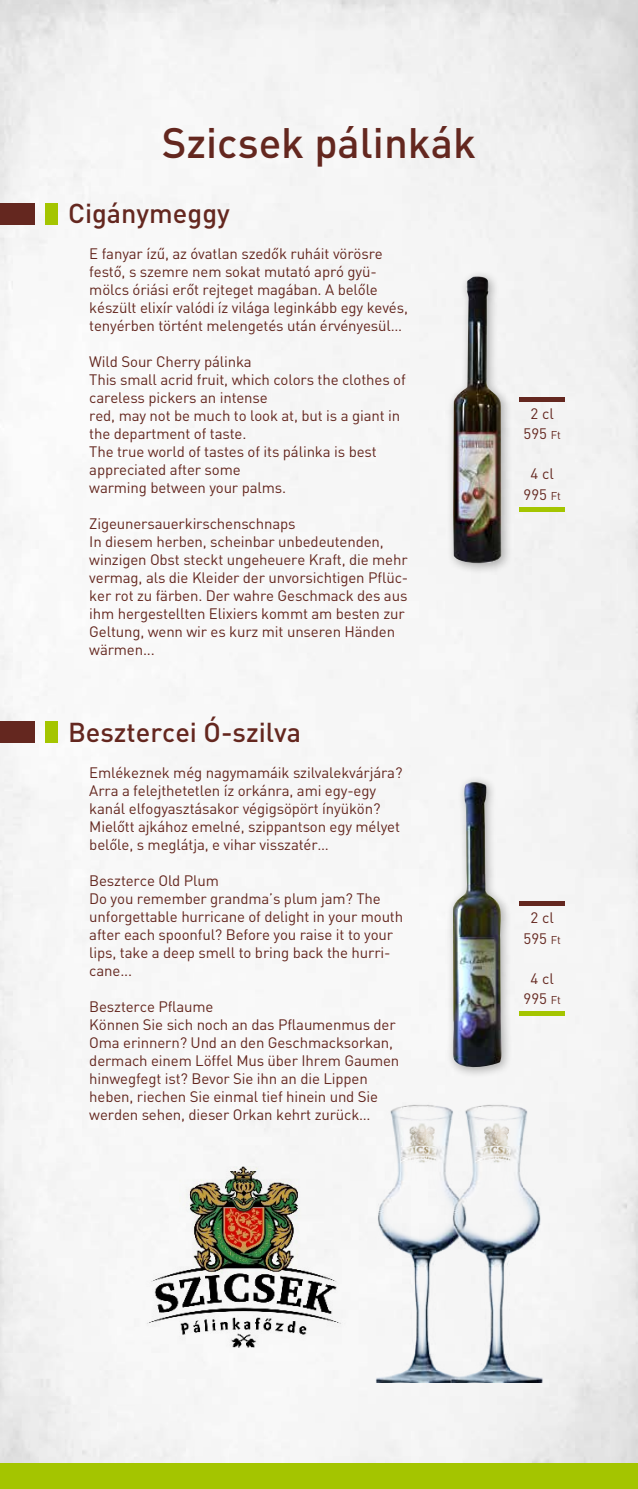
<style>
.page{position:relative;width:638px;height:1489px;background:#fff}
.page>*{position:absolute;margin:0;border:0;box-sizing:border-box;transform-origin:0 0}
.t1{font:500 42px "DIN";color:#64271f}
.t2{font:500 27px "DIN";color:#64271f}
.t3{font:15px/18px "DIN";letter-spacing:-.01em;color:#64271f}
.s1{font-size:11.25px}
</style>
<div class="page">
<img style="left:0;top:0;width:638px;height:1463px">
<div style="left:0;top:1463px;width:638px;height:25px;background:#a4c500"></div>
<div style="left:0;top:203px;width:34px;height:22px;background:#64271f"></div>
<div style="left:45px;top:203px;width:12px;height:22px;background:#a4c500"></div>
<div style="left:0;top:721px;width:34px;height:22px;background:#64271f"></div>
<div style="left:45px;top:721px;width:12px;height:22px;background:#a4c500"></div>
<div style="left:520px;top:396px;width:45px;height:5px;background:#64271f"></div>
<hr style="left:520px;top:507px;width:45px;height:4px;background:#a4c500">
<hr style="left:520px;top:901px;width:45px;height:4px;background:#64271f">
<hr style="left:520px;top:1011px;width:45px;height:4px;background:#a4c500">
<div style="left:446px;top:270px;width:67px;height:304px;background:#000;opacity:.3"></div>
<img style="left:453px;top:276px;width:48px;height:289px">
<div style="left:446px;top:775px;width:67px;height:303px;background:#000;opacity:.3"></div>
<img style="left:453px;top:781px;width:50px;height:288px">
<img style="left:367px;top:1094px;width:74px;height:288px">
<img style="left:441px;top:1094px;width:108px;height:288px">
<img style="left:139px;top:1166px;width:208px;height:181px">
<h1 class="t1" style="left:162px;top:114px;width:316px">Szicsek pálinkák</h1>
<h2 class="t2" style="left:68px;top:195px;width:163px">Cigánymeggy</h2>
<p class="t3" style="left:89px;top:244px;width:320px">E fanyar ízű, az óvatlan szedők ruháit vörösre festő, s szemre nem sokat mutató apró gyü&shy;mölcs óriási erőt rejteget magában. A belőle készült elixír valódi íz világa leginkább egy kevés, tenyérben történt melengetés után érvényesül…</p>
<p class="t3" style="left:89px;top:352px;width:318px">Wild Sour Cherry pálinka<br>This small acrid fruit, which colors the clothes of careless pickers an intense<br>red, may not be much to look at, but is a giant in the department of taste.<br>The true world of tastes of its pálinka is best appreciated after some<br>warming between your palms.</p>
<p class="t3" style="left:89px;top:514px;width:320px">Zigeunersauerkirschenschnaps<br>In diesem herben, scheinbar unbedeutenden, winzigen Obst steckt ungeheuere Kraft, die mehr vermag, als die Kleider der unvorsichtigen Pflüc&shy;ker rot zu färben. Der wahre Geschmack des aus ihm hergestellten Elixiers kommt am besten zur Geltung, wenn wir es kurz mit unseren Händen wärmen...</p>
<h2 class="t2" style="left:68px;top:713px;width:235px">Besztercei Ó-szilva</h2>
<p class="t3" style="left:89px;top:762px;width:315px">Emlékeznek még nagymamáik szilvalekvárjára?<br>Arra a felejthetetlen íz orkánra, ami egy-egy kanál elfogyasztásakor végigsöpört ínyükön?<br>Mielőtt ajkához emelné, szippantson egy mélyet belőle, s meglátja, e vihar visszatér…</p>
<p class="t3" style="left:89px;top:870px;width:315px">Beszterce Old Plum<br>Do you remember grandma’s plum jam? The unforgettable hurricane of delight in your mouth after each spoonful? Before you raise it to your lips, take a deep smell to bring back the hurri&shy;cane...</p>
<p class="t3" style="left:89px;top:996px;width:311px">Beszterce Pflaume<br>Können Sie sich noch an das Pflaumenmus der Oma erinnern? Und an den Geschmacksorkan, dermach einem Löffel Mus über Ihrem Gaumen hinwegfegt ist? Bevor Sie ihn an die Lippen heben, riechen Sie einmal tief hinein und Sie werden sehen, dieser Orkan kehrt zurück…</p>
<p class="t3" style="left:523px;top:403px;width:39px;line-height:20.2px;text-align:center">2 cl<br>595 <span class="s1">Ft</span></p>
<p class="t3" style="left:523px;top:463px;width:39px;line-height:20.2px;text-align:center">4 cl<br>995 <span class="s1">Ft</span></p>
<p class="t3" style="left:523px;top:907px;width:39px;line-height:20.2px;text-align:center">2 cl<br>595 <span class="s1">Ft</span></p>
<p class="t3" style="left:523px;top:967px;width:39px;line-height:20.2px;text-align:center">4 cl<br>995 <span class="s1">Ft</span></p>
</div>
